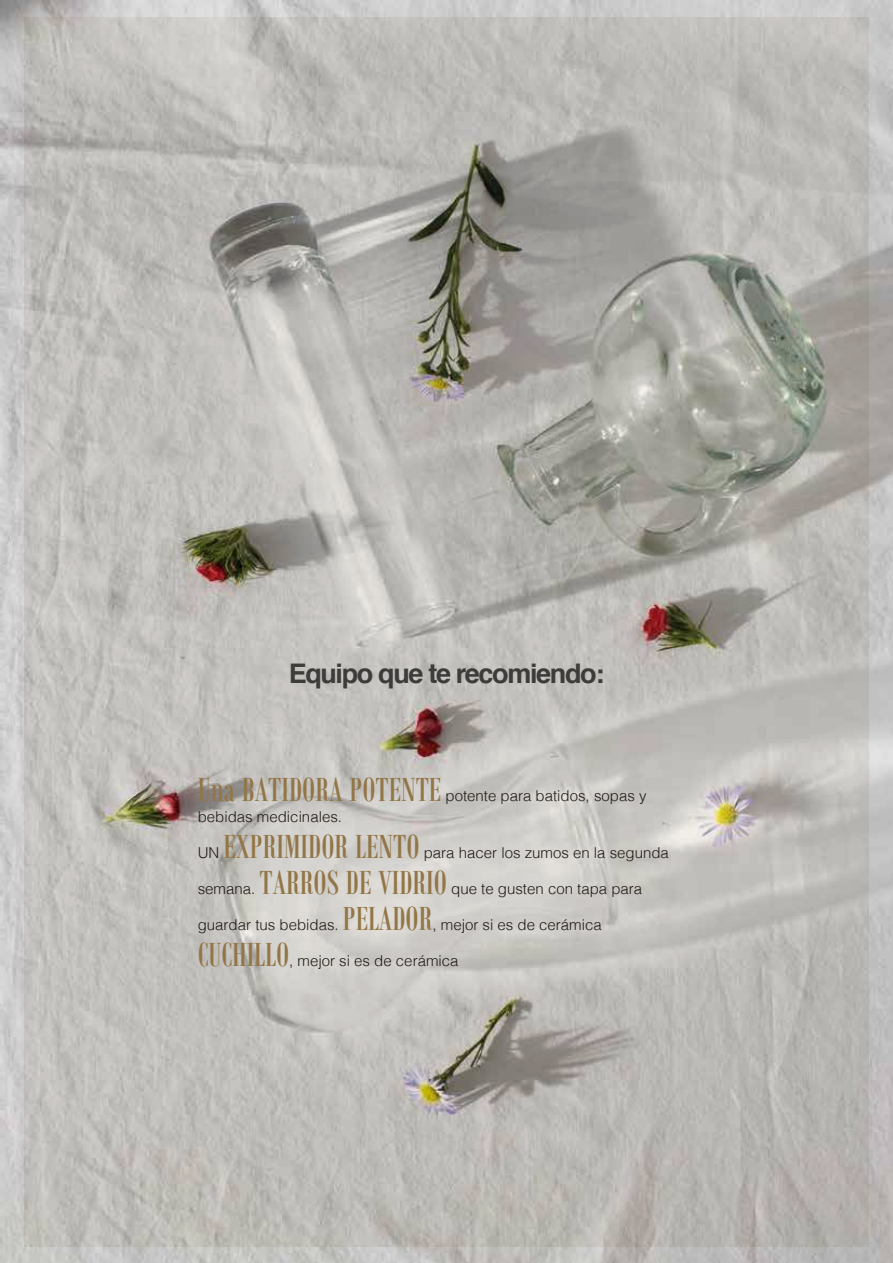
<style>
.page{position:relative;width:893px;height:1263px;background:#fff}
.page>*{position:absolute;margin:0;border:0;box-sizing:border-box;transform-origin:0 0}
.t1{font:36px "Bodoni MT Condensed";color:#927647}
.t2{font:700 27px "Helvetica";letter-spacing:-.05em;color:#3c3c3b}
.t3{font:300 15px "Helvetica";color:#211915}
</style>
<div class="page">
<img style="left:1px;top:1px;width:892px;height:1262px">
<h2 class="t2" style="left:289px;top:652px;width:317px">Equipo que te recomiendo:</h2>
<h1 class="t1" style="left:198px;top:768px;width:245px">Una BATIDORA POTENTE</h1>
<p class="t3" style="left:446px;top:782px;width:202px">potente para batidos, sopas y</p>
<p class="t3" style="left:198px;top:803px;width:146px">bebidas medicinales.</p>
<p class="t3" style="left:198px;top:839px;width:23px">UN</p>
<h1 class="t1" style="left:224px;top:825px;width:197px">EXPRIMIDOR LENTO</h1>
<p class="t3" style="left:424px;top:839px;width:247px">para hacer los zumos en la segunda</p>
<h1 class="t1" style="left:259px;top:861px;width:189px">TARROS DE VIDRIO</h1>
<p class="t3" style="left:451px;top:875px;width:192px">que te gusten con tapa para</p>
<p class="t3" style="left:198px;top:875px;width:59px">semana.</p>
<h1 class="t1" style="left:343px;top:897px;width:91px">PELADOR</h1>
<p class="t3" style="left:198px;top:911px;width:142px">guardar tus bebidas.</p>
<p class="t3" style="left:432px;top:911px;width:171px">, mejor si es de cerámica</p>
<h1 class="t1" style="left:198px;top:933px;width:93px">CUCHILLO</h1>
<p class="t3" style="left:289px;top:947px;width:171px">, mejor si es de cerámica</p>
</div>
